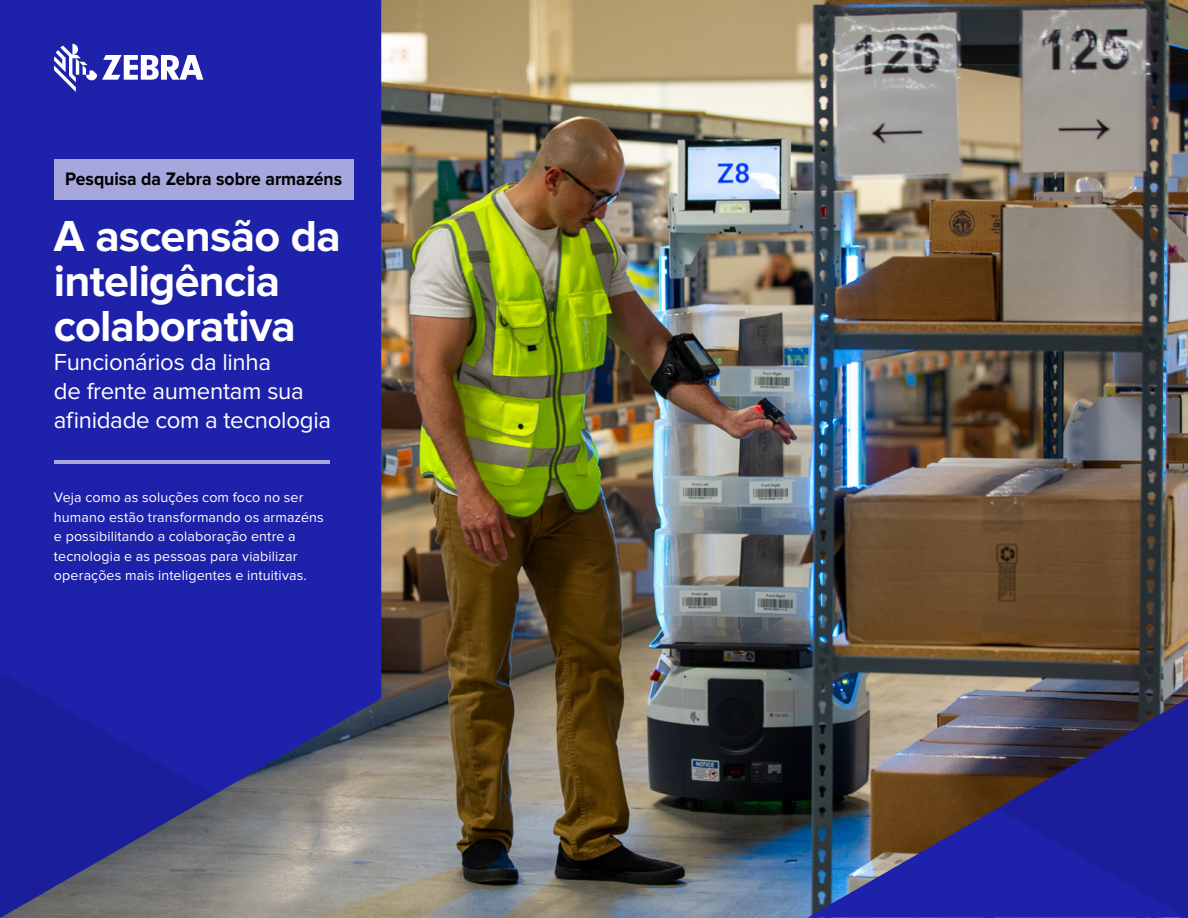
<style>
.page{position:relative;width:1188px;height:918px;background:#fff}
.page>*{position:absolute;margin:0;border:0;box-sizing:border-box;transform-origin:0 0}
.t1{font:700 45px/45px "Proxima Nova";letter-spacing:-.02em;color:#fff}
.t2{font:24px/28.8px "Proxima Nova";letter-spacing:-.015em;color:#fff}
.t3{font:700 18.75px "Proxima Nova";letter-spacing:-.005em;color:#000;scale:.94 1}
.t4{font:14.25px/19.5px "Proxima Nova";letter-spacing:.01em;color:#fff}
</style>
<div class="page">
<img style="left:381px;top:0;width:807px;height:918px">
<div style="left:0;top:0;width:381px;height:665px;background:#1e22aa"></div>
<svg style="left:0;top:665px;width:381px;height:253px;background:#484a92"></svg>
<svg style="left:807px;top:698px;width:26px;height:220px;background:#2d3f50"></svg>
<img style="left:833px;top:698px;width:355px;height:220px">
<svg style="left:54px;top:44px;width:149px;height:48px"></svg>
<div style="left:55px;top:159px;width:299px;height:41px;background:#a5a7dd"></div>
<hr style="left:55px;top:460px;width:275px;height:3px;background:#a5a7dd">
<h3 class="t3" style="left:65px;top:168px;width:296px">Pesquisa da Zebra sobre armazéns</h3>
<h1 class="t1" style="left:54px;top:215px;width:288px">A ascensão da inteligência colaborativa</h1>
<h2 class="t2" style="left:54px;top:348px;width:279px">Funcionários da linha<br>de frente aumentam sua afinidade com a tecnologia</h2>
<p class="t4" style="left:54px;top:488px;width:271px">Veja como as soluções com foco no ser humano estão transformando os armazéns e possibilitando a colaboração entre a tecnologia e as pessoas para viabilizar operações mais inteligentes e intuitivas.</p>
</div>
